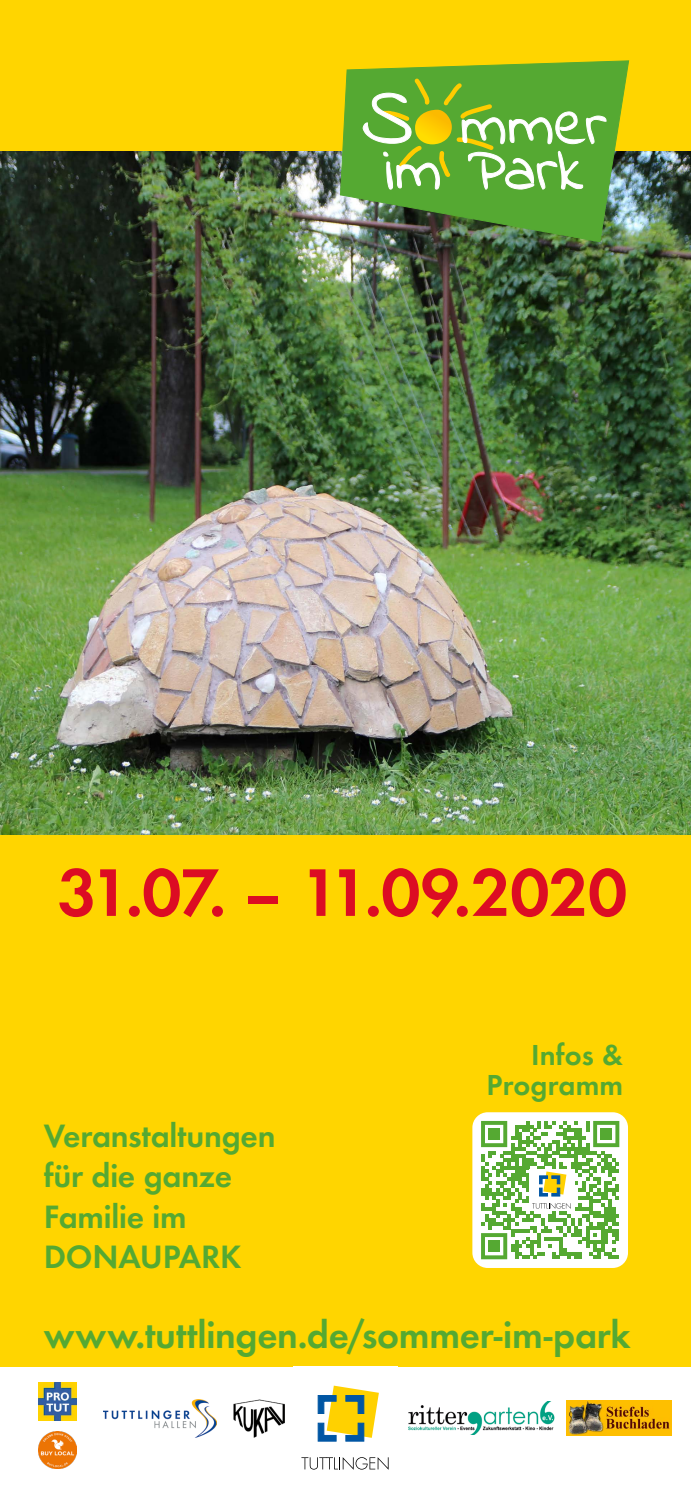
<style>
.page{position:relative;width:691px;height:1489px;background:#fff}
.page>*{position:absolute;margin:0;border:0;box-sizing:border-box;transform-origin:0 0}
.t1{font:69.75px "Futura Dem";letter-spacing:-.01em;color:#dc0c23}
.t2{font:39px "Futura Dem";letter-spacing:-.01em;color:#55a932}
.t3{font:33.53px/40.3px "Futura Dem";letter-spacing:-.01em;color:#55a932}
.t4{font:30px/30px "Futura Dem";letter-spacing:.005em;color:#55a932;text-align:right}
</style>
<div class="page">
<div style="left:0;top:0;width:691px;height:1366px;background:#ffd500"></div>
<svg style="left:301px;top:1457px;width:88px;height:12px"></svg>
<svg style="left:318px;top:1385px;width:61px;height:56px"></svg>
<img style="left:39px;top:1382px;width:37px;height:38px">
<img style="left:103px;top:1399px;width:114px;height:38px">
<img style="left:567px;top:1400px;width:105px;height:35px">
<img style="left:234px;top:1399px;width:50px;height:37px">
<img style="left:408px;top:1401px;width:147px;height:33px">
<div style="left:472px;top:1112px;width:156px;height:155px;background:#fff;border-radius:15px"></div>
<svg style="left:481px;top:1120px;width:138px;height:139px"></svg>
<img style="left:39px;top:1431px;width:37px;height:37px">
<img style="left:0;top:151px;width:691px;height:683px">
<img style="left:340px;top:60px;width:289px;height:182px">
<svg style="left:362px;top:74px;width:245px;height:116px;background:#77b74b"></svg>
<h1 class="t1" style="left:58px;top:841px;width:571px">31.07. – 11.09.2020</h1>
<p class="t3" style="left:44px;top:1113px;width:233px">Veranstaltungen für die ganze<br>Familie im<br>DONAUPARK</p>
<p class="t4" style="left:487px;top:1037px;width:138px">Infos &amp;<br>Programm</p>
<p class="t2" style="left:44px;top:1306px;width:589px">www.tuttlingen.de/sommer-im-park</p>
</div>
